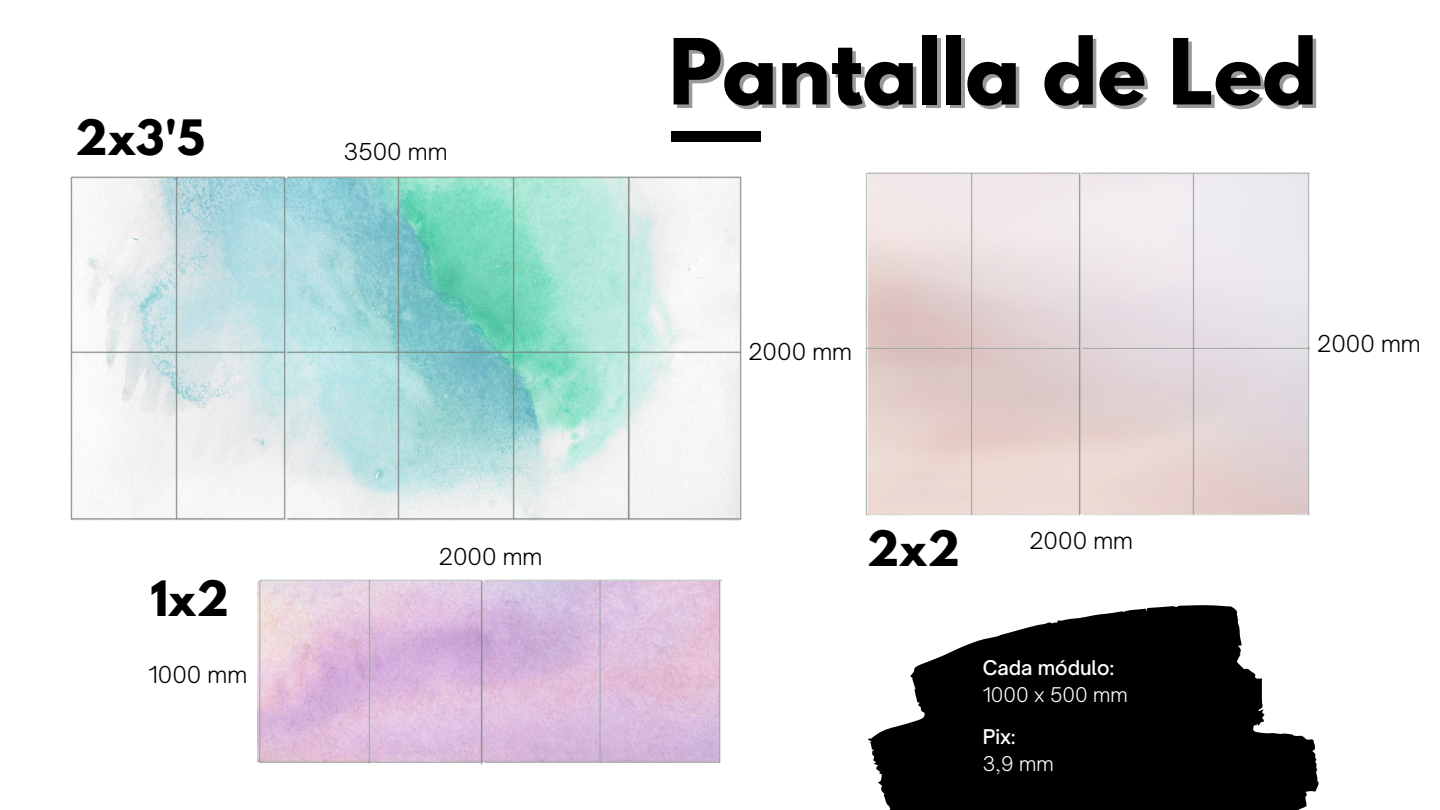
<style>
.page{position:relative;width:1440px;height:810px;background:#fff}
.page>*{position:absolute;margin:0;border:0;box-sizing:border-box;transform-origin:0 0}
.t1{font:700 80.6px "League Spartan";color:#000}
.t2{font:700 43.2px "League Spartan";color:#000}
.t3{font:300 22.3px "Open Sauce One";color:#000}
.t4{font:500 19.4px "Open Sauce One";color:#fff}
.t5{font:300 19.4px "Open Sauce One";color:#fff}
</style>
<div class="page">
<svg style="left:868px;top:605px;width:451px;height:205px;fill:#000"></svg>
<img style="left:70px;top:131px;width:691px;height:390px">
<img style="left:257px;top:579px;width:466px;height:186px">
<img style="left:865px;top:172px;width:446px;height:344px">
<p class="t2" style="left:75px;top:116px;width:131px">2x3'5</p>
<p class="t3" style="left:344px;top:138px;width:105px">3500 mm</p>
<h3 class="t2" style="left:150px;top:577px;width:80px">1x2</h3>
<p class="t3" style="left:148px;top:661px;width:100px">1000 mm</p>
<h2 class="t3" style="left:439px;top:543px;width:105px">2000 mm</h2>
<h2 class="t1" style="left:669px;top:32px;width:650px">Pantalla de Led</h2>
<h3 class="t3" style="left:748px;top:337px;width:105px">2000 mm</h3>
<h2 class="t3" style="left:1317px;top:330px;width:105px">2000 mm</h2>
<h3 class="t2" style="left:867px;top:527px;width:95px">2x2</h3>
<p class="t3" style="left:1029px;top:527px;width:105px">2000 mm</p>
<h3 class="t4" style="left:983px;top:656px;width:133px">Cada módulo:</h3>
<p class="t5" style="left:983px;top:683px;width:147px">1000 x 500 mm</p>
<p class="t4" style="left:983px;top:725px;width:34px">Pix:</p>
<p class="t5" style="left:983px;top:752px;width:73px">3,9 mm</p>
</div>
